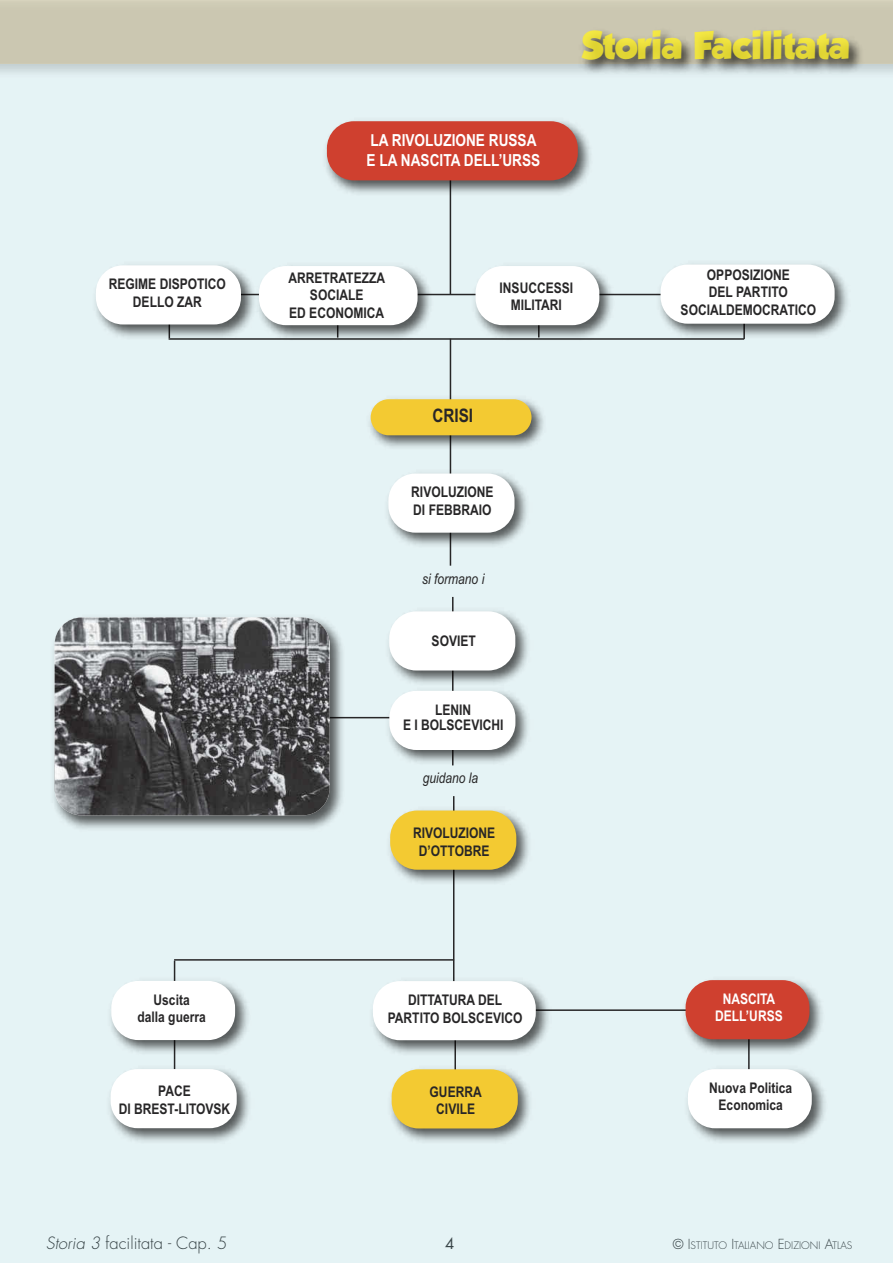
<style>
.page{position:relative;width:893px;height:1263px;background:#e5f3f5}
.page>*{position:absolute;margin:0;border:0;box-sizing:border-box;transform-origin:0 0}
.t1{font:34.65px "GROBOLD";color:rgb(255 241 42/.8)}
.t2{font:700 18.6px "Arial Narrow";color:#272627}
.t3{font:700 16.65px/20px "Arial Narrow";color:#fff}
.t4{font:300 16.5px "Futura";color:#272627}
.t5{font:15px "Futura";color:#272627}
.t6{font:700 14.7px/17.5px "Arial Narrow";color:#272627;text-align:center}
.t7{font:italic 14.7px "Arial Narrow";color:#272627}
.t8{font:700 14.7px/17.5px "Arial Narrow";color:#fff;text-align:center}
.t9{font:300 10.2px "Futura";color:#272627}
.s1{font-style:italic}
.s2{font-size:13.5px}
</style>
<div class="page">
<hr style="left:475px;top:1009px;width:280px;height:2px;background:#272627">
<hr style="left:454px;top:1033px;width:2px;height:77px;background:#272627">
<img style="left:390px;top:1062px;width:140px;height:80px">
<div style="left:392px;top:1069px;width:126px;height:59px;background:#f3ca32;border-radius:27px"></div>
<hr style="left:189px;top:294px;width:575px;height:1px;background:#272627">
<div style="left:0;top:0;width:893px;height:64px;background:#cbc7b1"></div>
<hr style="left:450px;top:339px;width:1px;height:227px;background:#272627">
<hr style="left:169px;top:338px;width:575px;height:2px;background:#272627">
<hr style="left:179px;top:717px;width:308px;height:1px;background:#272627">
<img style="left:95px;top:264px;width:157px;height:76px">
<div style="left:96px;top:265px;width:145px;height:59px;background:#fff;border-radius:27px"></div>
<img style="left:252px;top:265px;width:184px;height:75px">
<div style="left:259px;top:266px;width:159px;height:59px;background:#fff;border-radius:27px"></div>
<img style="left:469px;top:266px;width:150px;height:74px">
<div style="left:475px;top:266px;width:124px;height:59px;background:#fff;border-radius:27px"></div>
<img style="left:653px;top:263px;width:195px;height:77px">
<div style="left:661px;top:264px;width:174px;height:60px;background:#fff;border-radius:27px"></div>
<hr style="left:452px;top:597px;width:1px;height:168px;background:#272627">
<img style="left:388px;top:604px;width:140px;height:80px">
<div style="left:389px;top:611px;width:126px;height:59px;background:#fff;border-radius:27px"></div>
<img style="left:369px;top:392px;width:175px;height:62px">
<div style="left:371px;top:399px;width:160px;height:36px;background:#f3ca32;border-radius:18px"></div>
<hr style="left:453px;top:796px;width:1px;height:187px;background:#272627">
<img style="left:389px;top:804px;width:140px;height:84px">
<div style="left:390px;top:810px;width:126px;height:60px;background:#f3ca32;border-radius:27px"></div>
<hr style="left:174px;top:959px;width:280px;height:2px;background:#272627">
<hr style="left:174px;top:961px;width:1px;height:116px;background:#272627">
<img style="left:110px;top:974px;width:139px;height:85px">
<div style="left:111px;top:981px;width:124px;height:59px;background:#fff;border-radius:27px"></div>
<img style="left:372px;top:974px;width:183px;height:85px">
<div style="left:373px;top:981px;width:163px;height:59px;background:#fff;border-radius:27px"></div>
<hr style="left:748px;top:1001px;width:2px;height:75px;background:#272627">
<img style="left:679px;top:980px;width:144px;height:78px">
<div style="left:686px;top:980px;width:123px;height:59px;background:#cf402f;border-radius:27px"></div>
<hr style="left:450px;top:143px;width:1px;height:151px;background:#272627">
<img style="left:325px;top:120px;width:266px;height:79px">
<div style="left:327px;top:121px;width:251px;height:59px;background:#cf402f;border-radius:27px"></div>
<img style="left:529px;top:31px;width:348px;height:46px">
<img style="left:387px;top:467px;width:140px;height:84px">
<div style="left:388px;top:473px;width:126px;height:60px;background:#fff;border-radius:27px"></div>
<img style="left:382px;top:684px;width:146px;height:82px">
<div style="left:389px;top:691px;width:126px;height:59px;background:#fff;border-radius:27px"></div>
<img style="left:109px;top:1062px;width:140px;height:80px">
<div style="left:111px;top:1069px;width:126px;height:59px;background:#fff;border-radius:27px"></div>
<img style="left:687px;top:1062px;width:139px;height:80px">
<div style="left:688px;top:1069px;width:124px;height:59px;background:#fff;border-radius:27px"></div>
<img style="left:53px;top:617px;width:296px;height:212px">
<img style="left:55px;top:617px;width:275px;height:198px;border-radius:27px">
<p class="t3" style="left:367px;top:131px;width:175px">LA RIVOLUZIONE RUSSA<br>E LA NASCITA DELL’URSS</p>
<h1 class="t1" style="left:582px;top:25px;width:270px">Storia Facilitata</h1>
<p class="t6" style="left:109px;top:275px;width:119px">REGIME DISPOTICO<br>DELLO ZAR</p>
<p class="t6" style="left:288px;top:269px;width:98px">ARRETRATEZZA<br>SOCIALE<br>ED ECONOMICA</p>
<p class="t6" style="left:500px;top:279px;width:75px">INSUCCESSI<br>MILITARI</p>
<p class="t2" style="left:432px;top:405px;width:42px">CRISI</p>
<p class="t6" style="left:411px;top:483px;width:84px;text-align:left">RIVOLUZIONE<br>DI FEBBRAIO</p>
<p class="t7" style="left:422px;top:570px;width:64px">si formano i</p>
<p class="t6" style="left:432px;top:632px;width:46px">SOVIET</p>
<p class="t6" style="left:403px;top:702px;width:102px;line-height:15px">LENIN<br>E I BOLSCEVICHI</p>
<p class="t7" style="left:423px;top:769px;width:57px">guidano la</p>
<p class="t6" style="left:413px;top:824px;width:84px">RIVOLUZIONE<br>D’OTTOBRE</p>
<p class="t6" style="left:681px;top:266px;width:137px">OPPOSIZIONE<br>DEL PARTITO<br>SOCIALDEMOCRATICO</p>
<p class="t6" style="left:138px;top:991px;width:70px">Uscita<br>dalla guerra</p>
<p class="t6" style="left:388px;top:991px;width:136px">DITTATURA DEL<br>PARTITO BOLSCEVICO</p>
<p class="t8" style="left:715px;top:990px;width:69px">NASCITA<br>DELL’URSS</p>
<p class="t6" style="left:119px;top:1082px;width:113px">PACE<br>DI BREST-LITOVSK</p>
<p class="t6" style="left:430px;top:1083px;width:54px">GUERRA<br>CIVILE</p>
<p class="t6" style="left:709px;top:1079px;width:84px">Nuova Politica<br>Economica</p>
<p class="t4" style="left:46px;top:1235px;width:183px"><span class="s1">Storia 3</span> facilitata - Cap. 5</p>
<p class="t5" style="left:445px;top:1236px;width:11px">4</p>
<p class="t9" style="left:673px;top:1240px;width:181px"><span class="s2">© I</span>STITUTO <span class="s2">I</span>TALIANO <span class="s2">E</span>DIZIONI <span class="s2">A</span>TLAS</p>
</div>
